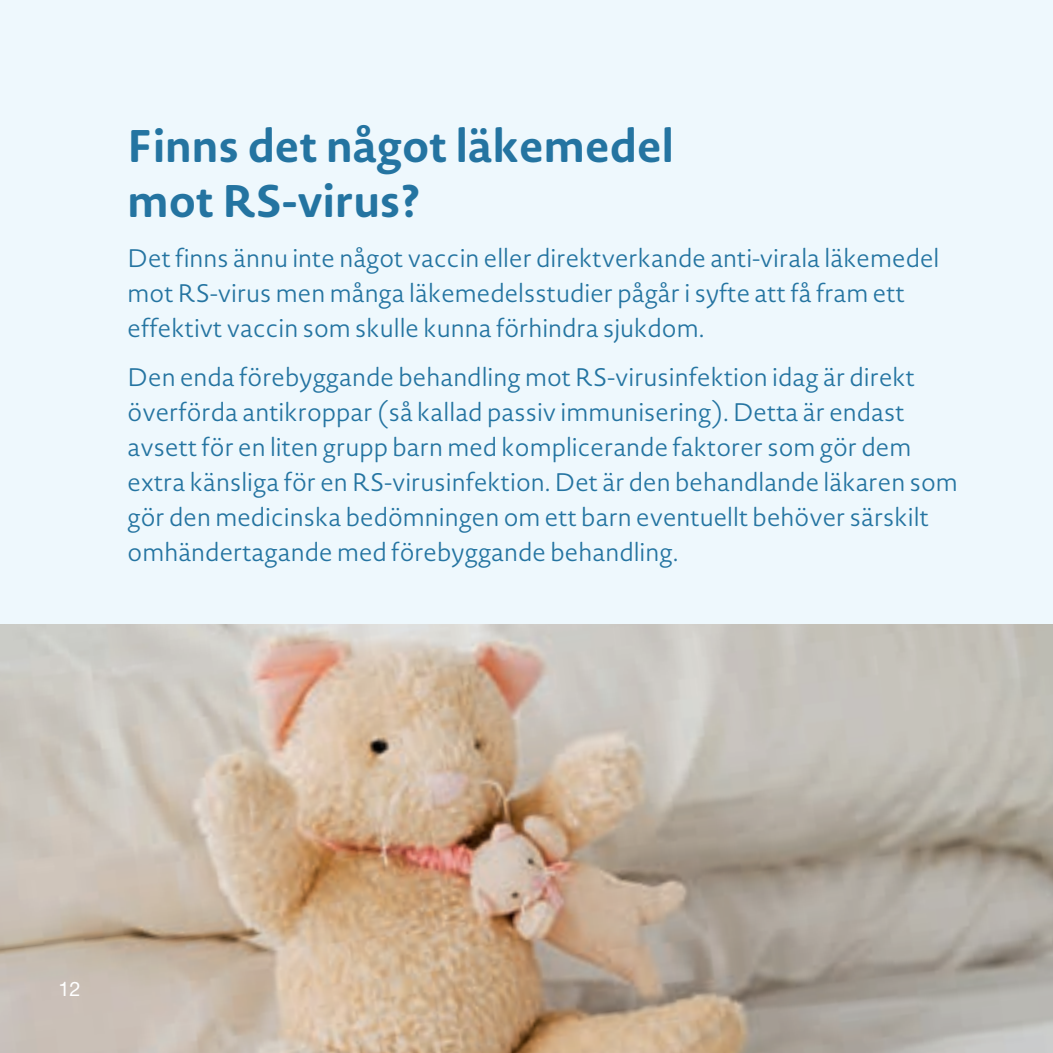
<style>
.page{position:relative;width:1053px;height:1053px;background:#fff}
.page>*{position:absolute;margin:0;border:0;box-sizing:border-box;transform-origin:0 0}
.t1{font:700 45px/55px "Novel Sans Rd Pro";color:#2474a1}
.t2{font:300 25px/35px "Novel Sans Rd Pro";color:#2474a1}
.t3{font:20px "Helvetica Neue LT Std";color:#fff}
</style>
<div class="page">
<div style="left:0;top:0;width:1052px;height:1052px;background:#eef8fd"></div>
<img style="left:0;top:624px;width:1052px;height:428px">
<h1 class="t1" style="left:128px;top:118px;width:548px">Finns det något läkemedel mot RS-virus?</h1>
<p class="t2" style="left:128px;top:240px;width:813px">Det finns ännu inte något vaccin eller direktverkande anti-virala läkemedel mot RS-virus men många läkemedelsstudier pågår i syfte att få fram ett effektivt vaccin som skulle kunna förhindra sjukdom.</p>
<p class="t2" style="left:128px;top:359px;width:831px">Den enda förebyggande behandling mot RS-virusinfektion idag är direkt överförda antikroppar (så kallad passiv immunisering). Detta är endast avsett för en liten grupp barn med komplicerande faktorer som gör dem extra känsliga för en RS-virusinfektion. Det är den behandlande läkaren som gör den medicinska bedömningen om ett barn eventuellt behöver särskilt omhändertagande med förebyggande behandling.</p>
<p class="t3" style="left:58px;top:977px;width:24px">12</p>
</div>
